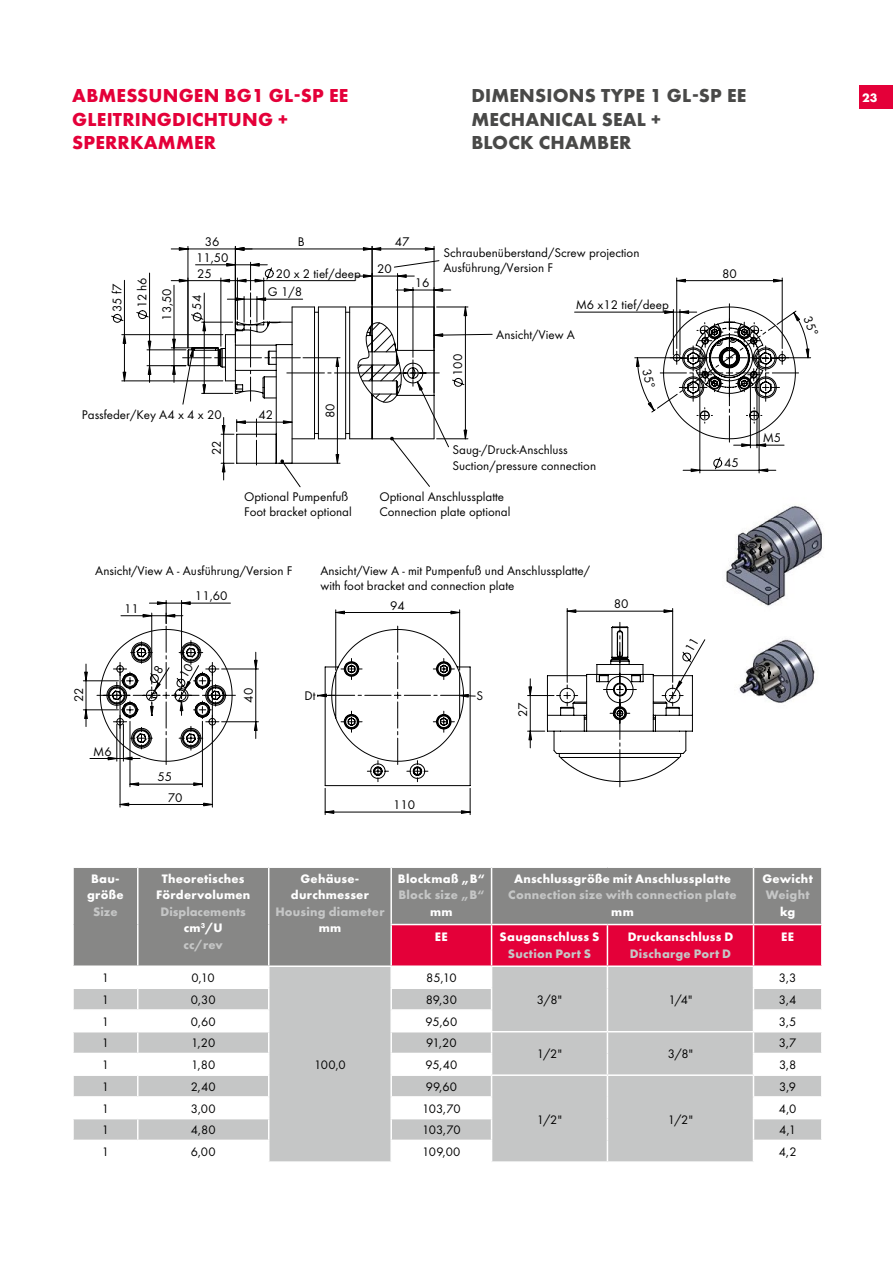
<style>
.page{position:relative;width:893px;height:1263px;background:#fff}
.page>*{position:absolute;margin:0;border:0;box-sizing:border-box;transform-origin:0 0}
.t1{font:700 19.5px/23.4px "Futura PT";letter-spacing:.01em;color:#e40039}
.t2{font:700 19.5px/23.4px "Futura PT";letter-spacing:.01em;color:#494948}
.t3{font:13.05px/15.6px "Function";color:#000}
.t4{font:12.75px "Futura PT";letter-spacing:.005em;color:#000}
.t5{font:700 12.75px/16.5px "Futura PT";letter-spacing:.02em;color:#fff;text-align:center}
.t6{font:700 12.75px/16.5px "Futura PT";letter-spacing:.015em;color:#c5c6c6;text-align:center}
.s1{color:#fff}
</style>
<div class="page">
<div style="left:859px;top:85px;width:34px;height:24px;background:#e40039"></div>
<img style="left:83px;top:279px;width:739px;height:432px">
<svg style="left:151px;top:465px;width:624px;height:246px"></svg>
<svg style="left:493px;top:279px;width:35px;height:186px"></svg>
<svg style="left:250px;top:487px;width:217px;height:113px"></svg>
<hr style="left:83px;top:680px;width:35px;height:1px;background:#000">
<hr style="left:83px;top:709px;width:35px;height:1px;background:#000">
<svg style="left:528px;top:277px;width:271px;height:419px"></svg>
<hr style="left:575px;top:312px;width:98px;height:1px;background:#000">
<svg style="left:676px;top:279px;width:10px;height:3px"></svg>
<svg style="left:773px;top:279px;width:10px;height:3px"></svg>
<svg style="left:467px;top:279px;width:26px;height:201px"></svg>
<hr style="left:122px;top:334px;width:101px;height:1px;background:#000">
<hr style="left:124px;top:335px;width:1px;height:46px;background:#000">
<hr style="left:124px;top:280px;width:1px;height:55px;background:#000">
<hr style="left:122px;top:381px;width:101px;height:1px;background:#000">
<hr style="left:437px;top:307px;width:31px;height:1px;background:#000">
<hr style="left:437px;top:438px;width:31px;height:1px;background:#000">
<svg style="left:111px;top:314px;width:13px;height:9px"></svg>
<svg style="left:123px;top:372px;width:3px;height:9px"></svg>
<svg style="left:123px;top:334px;width:3px;height:10px"></svg>
<svg style="left:136px;top:246px;width:331px;height:241px"></svg>
<div style="left:74px;top:868px;width:747px;height:97px;background:#878786"></div>
<svg style="left:74px;top:989px;width:63px;height:150px;fill:#c5c6c6"></svg>
<hr style="left:137px;top:868px;width:2px;height:56px;background:#fff">
<hr style="left:268px;top:868px;width:1px;height:56px;background:#fff">
<hr style="left:137px;top:924px;width:2px;height:41px;background:#fff">
<hr style="left:390px;top:868px;width:2px;height:56px;background:#fff">
<hr style="left:491px;top:868px;width:1px;height:56px;background:#fff">
<hr style="left:753px;top:868px;width:1px;height:56px;background:#fff">
<hr style="left:72px;top:1009px;width:66px;height:2px;background:#fff">
<hr style="left:72px;top:1031px;width:66px;height:1px;background:#fff">
<hr style="left:72px;top:1053px;width:66px;height:1px;background:#fff">
<hr style="left:72px;top:1074px;width:66px;height:2px;background:#fff">
<hr style="left:72px;top:1096px;width:66px;height:2px;background:#fff">
<hr style="left:72px;top:1118px;width:66px;height:1px;background:#fff">
<svg style="left:138px;top:924px;width:684px;height:238px"></svg>
<hr style="left:821px;top:1141px;width:2px;height:20px;background:#fff">
<hr style="left:753px;top:1161px;width:70px;height:2px;background:#fff">
<svg style="left:634px;top:306px;width:184px;height:167px"></svg>
<svg style="left:84px;top:600px;width:690px;height:215px"></svg>
<h1 class="t1" style="left:72px;top:84px;width:278px">ABMESSUNGEN BG1 GL-SP EE</h1>
<p class="t5" style="left:862px;top:89px;width:17px">23</p>
<h1 class="t1" style="left:72px;top:107px;width:217px">GLEITRINGDICHTUNG +<br>SPERRKAMMER</h1>
<h1 class="t2" style="left:471px;top:84px;width:277px">DIMENSIONS TYPE 1 GL-SP EE<br>MECHANICAL SEAL +<br>BLOCK CHAMBER</h1>
<p class="t3" style="left:109px;top:312px;width:30px;rotate:-90deg">35 f7</p>
<p class="t3" style="left:134px;top:308px;width:33px;rotate:-90deg">12 h6</p>
<p class="t3" style="left:159px;top:321px;width:34px;rotate:-90deg">13,50</p>
<p class="t3" style="left:205px;top:234px;width:16px">36</p>
<p class="t3" style="left:196px;top:250px;width:34px">11,50</p>
<p class="t3" style="left:197px;top:266px;width:16px">25</p>
<p class="t3" style="left:189px;top:310px;width:16px;rotate:-90deg">54</p>
<p class="t3" style="left:298px;top:234px;width:8px">B</p>
<p class="t3" style="left:268px;top:264px;width:95px;line-height:18.5px;text-indent:8px">20 x 2 tief/deep<br>G 1/8</p>
<p class="t3" style="left:395px;top:234px;width:16px">47</p>
<p class="t3" style="left:377px;top:261px;width:16px">20</p>
<p class="t3" style="left:415px;top:275px;width:16px">16</p>
<p class="t3" style="left:443px;top:245px;width:198px">Schraubenüberstand/Screw projection</p>
<p class="t3" style="left:443px;top:260px;width:111px">Ausführung/Version F</p>
<p class="t3" style="left:576px;top:297px;width:95px">M6 x12 tief/deep</p>
<p class="t3" style="left:496px;top:327px;width:80px">Ansicht/View A</p>
<p class="t3" style="left:450px;top:376px;width:24px;rotate:-90deg">100</p>
<p class="t3" style="left:82px;top:407px;width:141px">Passfeder/Key A4 x 4 x 20</p>
<p class="t3" style="left:258px;top:407px;width:16px">42</p>
<p class="t3" style="left:322px;top:418px;width:16px;rotate:-90deg">80</p>
<p class="t3" style="left:209px;top:455px;width:16px;rotate:-90deg">22</p>
<p class="t3" style="left:452px;top:442px;width:145px">Saug-/Druck-Anschluss<br>Suction/pressure connection</p>
<p class="t3" style="left:244px;top:488px;width:109px">Optional Pumpenfuß<br>Foot bracket optional</p>
<p class="t3" style="left:379px;top:488px;width:133px">Optional Anschlussplatte<br>Connection plate optional</p>
<p class="t3" style="left:95px;top:562px;width:199px">Ansicht/View A - Ausführung/Version F</p>
<p class="t3" style="left:320px;top:562px;width:271px">Ansicht/View A - mit Pumpenfuß und Anschlussplatte/ with foot bracket and connection plate</p>
<p class="t3" style="left:195px;top:588px;width:34px">11,60</p>
<p class="t3" style="left:390px;top:598px;width:16px">94</p>
<p class="t3" style="left:124px;top:601px;width:16px">11</p>
<p class="t3" style="left:614px;top:596px;width:16px">80</p>
<p class="t3" style="left:722px;top:266px;width:16px">80</p>
<p class="t3" style="left:724px;top:455px;width:16px">45</p>
<p class="t3" style="left:763px;top:430px;width:20px">M5</p>
<p class="t3" style="left:71px;top:702px;width:16px;rotate:-90deg">22</p>
<p class="t3" style="left:241px;top:702px;width:16px;rotate:-90deg">40</p>
<p class="t3" style="left:93px;top:744px;width:20px">M6</p>
<p class="t3" style="left:158px;top:769px;width:16px">55</p>
<p class="t3" style="left:168px;top:790px;width:16px">70</p>
<p class="t3" style="left:304px;top:688px;width:13px">Dt</p>
<p class="t3" style="left:393px;top:797px;width:24px">110</p>
<p class="t3" style="left:477px;top:687px;width:8px">S</p>
<p class="t3" style="left:515px;top:717px;width:16px;rotate:-90deg">27</p>
<p class="t5" style="left:87px;top:870px;width:38px">Bau&shy;größe</p>
<p class="t6" style="left:93px;top:903px;width:26px">Size</p>
<p class="t5" style="left:156px;top:870px;width:96px">Theoretisches<br>Fördervolumen</p>
<p class="t6" style="left:161px;top:903px;width:87px">Displacements <span class="s1">cm</span><sup>3</sup><span class="s1">/U<br></span>cc/rev</p>
<p class="t4" style="left:102px;top:970px;width:9px">1</p>
<p class="t4" style="left:192px;top:970px;width:25px">0,10</p>
<p class="t5" style="left:291px;top:870px;width:79px">Gehäuse&shy;durchmesser</p>
<p class="t6" style="left:275px;top:903px;width:111px">Housing diameter</p>
<p class="t5" style="left:319px;top:919px;width:24px">mm</p>
<p class="t5" style="left:398px;top:870px;width:88px">Blockmaß „B“</p>
<p class="t6" style="left:398px;top:886px;width:87px">Block size „B“</p>
<p class="t5" style="left:430px;top:903px;width:24px">mm</p>
<p class="t5" style="left:514px;top:870px;width:218px">Anschlussgröße mit Anschlussplatte</p>
<p class="t6" style="left:508px;top:886px;width:230px">Connection size with connection plate</p>
<p class="t5" style="left:611px;top:903px;width:24px">mm</p>
<p class="t5" style="left:435px;top:928px;width:14px">EE</p>
<p class="t5" style="left:500px;top:928px;width:101px">Sauganschluss S</p>
<p class="t6" style="left:508px;top:945px;width:85px">Suction Port S</p>
<p class="t4" style="left:426px;top:970px;width:32px">85,10</p>
<p class="t5" style="left:628px;top:928px;width:107px">Druckanschluss D</p>
<p class="t6" style="left:630px;top:945px;width:103px">Discharge Port D</p>
<p class="t5" style="left:762px;top:870px;width:52px">Gewicht</p>
<p class="t6" style="left:766px;top:886px;width:45px">Weight</p>
<p class="t5" style="left:780px;top:903px;width:17px">kg</p>
<p class="t5" style="left:781px;top:928px;width:14px">EE</p>
<p class="t4" style="left:779px;top:970px;width:19px">3,3</p>
<p class="t4" style="left:537px;top:992px;width:27px">3/8"</p>
<p class="t4" style="left:668px;top:992px;width:26px">1/4"</p>
<p class="t4" style="left:102px;top:992px;width:9px">1</p>
<p class="t4" style="left:191px;top:992px;width:26px">0,30</p>
<p class="t4" style="left:426px;top:992px;width:33px">89,30</p>
<p class="t4" style="left:779px;top:992px;width:19px">3,4</p>
<p class="t4" style="left:102px;top:1014px;width:9px">1</p>
<p class="t4" style="left:191px;top:1014px;width:26px">0,60</p>
<p class="t4" style="left:425px;top:1014px;width:33px">95,60</p>
<p class="t4" style="left:779px;top:1014px;width:19px">3,5</p>
<p class="t4" style="left:102px;top:1036px;width:9px">1</p>
<p class="t4" style="left:191px;top:1036px;width:26px">1,20</p>
<p class="t4" style="left:426px;top:1036px;width:32px">91,20</p>
<p class="t4" style="left:537px;top:1046px;width:27px">1/2"</p>
<p class="t4" style="left:668px;top:1046px;width:27px">3/8"</p>
<p class="t4" style="left:779px;top:1036px;width:19px">3,7</p>
<p class="t4" style="left:102px;top:1057px;width:9px">1</p>
<p class="t4" style="left:191px;top:1057px;width:26px">1,80</p>
<p class="t4" style="left:425px;top:1057px;width:33px">95,40</p>
<p class="t4" style="left:779px;top:1057px;width:19px">3,8</p>
<p class="t4" style="left:102px;top:1079px;width:9px">1</p>
<p class="t4" style="left:191px;top:1079px;width:27px">2,40</p>
<p class="t4" style="left:426px;top:1079px;width:33px">99,60</p>
<p class="t4" style="left:537px;top:1112px;width:27px">1/2"</p>
<p class="t4" style="left:668px;top:1112px;width:27px">1/2"</p>
<p class="t4" style="left:314px;top:1057px;width:33px">100,0</p>
<p class="t4" style="left:779px;top:1079px;width:18px">3,9</p>
<p class="t4" style="left:102px;top:1101px;width:9px">1</p>
<p class="t4" style="left:191px;top:1101px;width:26px">3,00</p>
<p class="t4" style="left:422px;top:1101px;width:40px">103,70</p>
<p class="t4" style="left:779px;top:1101px;width:19px">4,0</p>
<p class="t4" style="left:102px;top:1122px;width:9px">1</p>
<p class="t4" style="left:191px;top:1122px;width:27px">4,80</p>
<p class="t4" style="left:422px;top:1122px;width:40px">103,70</p>
<p class="t4" style="left:779px;top:1122px;width:18px">4,1</p>
<p class="t4" style="left:102px;top:1144px;width:9px">1</p>
<p class="t4" style="left:191px;top:1144px;width:27px">6,00</p>
<p class="t4" style="left:422px;top:1144px;width:40px">109,00</p>
<p class="t4" style="left:779px;top:1144px;width:19px">4,2</p>
</div>
